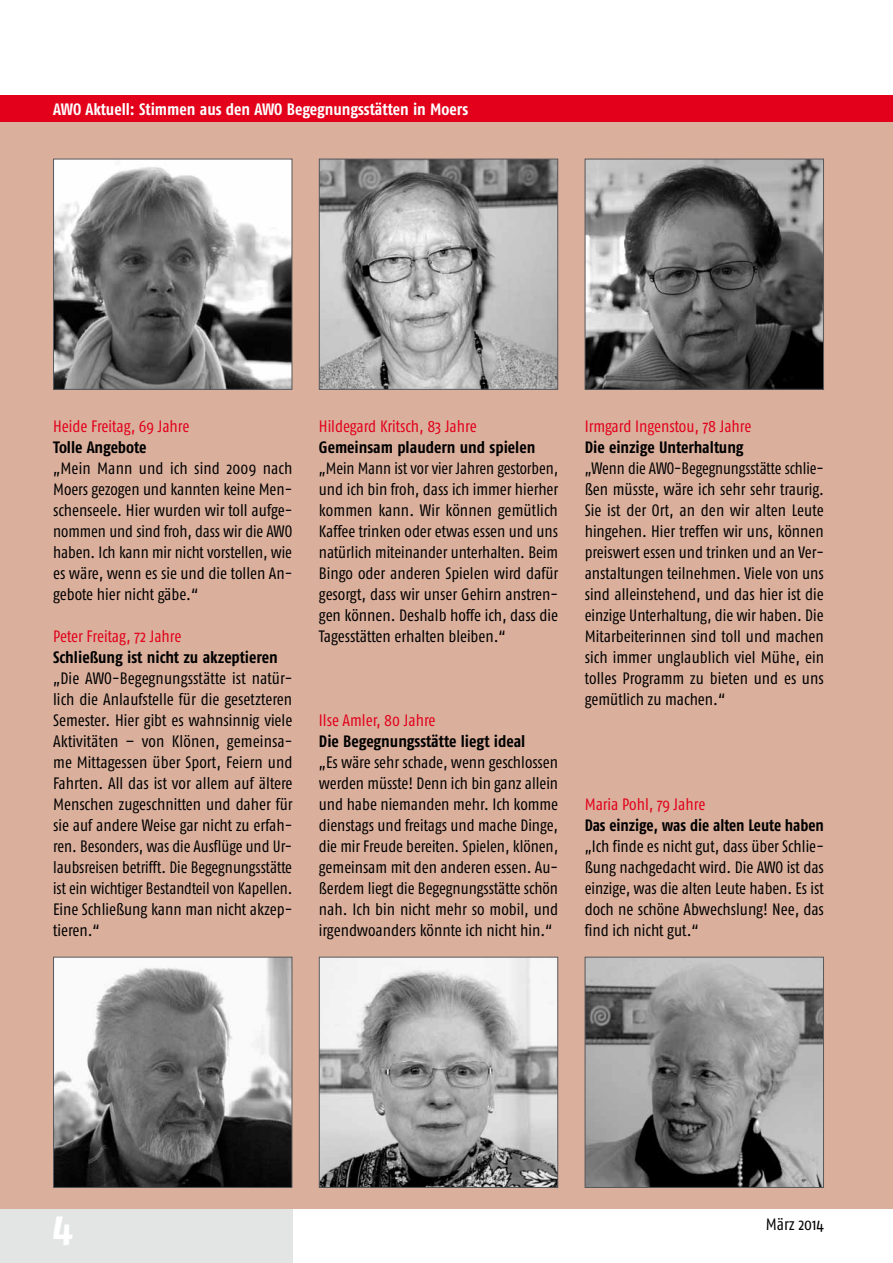
<style>
.page{position:relative;width:893px;height:1263px;background:#fff}
.page>*{position:absolute;margin:0;border:0;box-sizing:border-box;transform-origin:0 0}
.t1{font:700 42px "Fago Co";color:#fff}
.t2{font:16.5px/21px "Fago Co";color:#000;text-align:justify}
.t3{font:16.5px/21px "Fago Co";color:#000;text-align:justify;scale:.96 1}
.t4{font:700 16.5px "Fago Co";letter-spacing:-.005em;color:#000}
.t5{font:16.5px "Fago Co";color:#e2001a}
.t6{font:700 16.5px "Fago Co";color:#fff}
</style>
<div class="page">
<div style="left:0;top:1188px;width:292px;height:75px;background:#e3e4e4"></div>
<div style="left:0;top:96px;width:893px;height:1113px;background:#daaf9c"></div>
<img style="left:55px;top:959px;width:235px;height:227px">
<div style="left:53px;top:957px;width:239px;height:231px;border:1px solid #58585a"></div>
<img style="left:321px;top:161px;width:235px;height:227px">
<div style="left:319px;top:159px;width:239px;height:231px;border:1px solid #58585a"></div>
<img style="left:321px;top:959px;width:235px;height:227px">
<div style="left:319px;top:957px;width:239px;height:231px;border:1px solid #58585a"></div>
<img style="left:587px;top:959px;width:235px;height:227px">
<div style="left:585px;top:957px;width:239px;height:231px;border:1px solid #58585a"></div>
<img style="left:55px;top:161px;width:235px;height:227px">
<div style="left:53px;top:159px;width:239px;height:231px;border:1px solid #58585a"></div>
<img style="left:587px;top:161px;width:235px;height:227px">
<div style="left:585px;top:159px;width:239px;height:231px;border:1px solid #58585a"></div>
<div style="left:0;top:96px;width:893px;height:26px;background:#e2001a"></div>
<p class="t6" style="left:53px;top:99px;width:417px">AWO Aktuell: Stimmen aus den AWO Begegnungsstätten in Moers</p>
<p class="t5" style="left:53px;top:417px;width:138px">Heide Freitag, 69 Jahre</p>
<p class="t4" style="left:53px;top:437px;width:95px">Tolle Angebote</p>
<p class="t2" style="left:53px;top:457px;width:241px">„Mein Mann und ich sind 2009 nach Moers gezogen und kannten keine Men&shy;schenseele. Hier wurden wir toll aufge&shy;nommen und sind froh, dass wir die AWO haben. Ich kann mir nicht vorstellen, wie es wäre, wenn es sie und die tollen An&shy;gebote hier nicht gäbe.“</p>
<p class="t5" style="left:53px;top:627px;width:130px">Peter Freitag, 72 Jahre</p>
<p class="t4" style="left:53px;top:647px;width:226px">Schließung ist nicht zu akzeptieren</p>
<p class="t2" style="left:53px;top:667px;width:241px">„Die AWO-Begegnungsstätte ist natür&shy;lich die Anlaufstelle für die gesetzteren Semester. Hier gibt es wahnsinnig viele Aktivitäten – von Klönen, gemeinsa&shy;me Mittagessen über Sport, Feiern und Fahrten. All das ist vor allem auf ältere Menschen zugeschnitten und daher für sie auf andere Weise gar nicht zu erfah&shy;ren. Besonders, was die Ausflüge und Ur&shy;laubsreisen betrifft. Die Begegnungsstätte ist ein wichtiger Bestandteil von Kapellen.<br>Eine Schließung kann man nicht akzep&shy;tieren.“</p>
<p class="t5" style="left:319px;top:417px;width:159px">Hildegard Kritsch, 83 Jahre</p>
<p class="t4" style="left:319px;top:437px;width:218px">Gemeinsam plaudern und spielen</p>
<p class="t3" style="left:319px;top:457px;width:251px">„Mein Mann ist vor vier Jahren gestorben, und ich bin froh, dass ich immer hierher kommen kann. Wir können gemütlich Kaffee trinken oder etwas essen und uns natürlich miteinander unterhalten. Beim Bingo oder anderen Spielen wird dafür gesorgt, dass wir unser Gehirn anstren&shy;gen können. Deshalb hoffe ich, dass die Tagesstätten erhalten bleiben.“</p>
<p class="t5" style="left:319px;top:711px;width:118px">Ilse Amler, 80 Jahre</p>
<p class="t4" style="left:319px;top:731px;width:208px">Die Begegnungsstätte liegt ideal</p>
<p class="t2" style="left:319px;top:751px;width:241px">„Es wäre sehr schade, wenn geschlossen werden müsste! Denn ich bin ganz allein und habe niemanden mehr. Ich komme dienstags und freitags und mache Dinge, die mir Freude bereiten. Spielen, klönen, gemeinsam mit den anderen essen. Au&shy;ßerdem liegt die Begegnungsstätte schön nah. Ich bin nicht mehr so mobil, und irgendwoanders könnte ich nicht hin.“</p>
<p class="t5" style="left:585px;top:417px;width:168px">Irmgard Ingenstou, 78 Jahre</p>
<p class="t4" style="left:585px;top:437px;width:160px">Die einzige Unterhaltung</p>
<p class="t3" style="left:585px;top:457px;width:251px">„Wenn die AWO-Begegnungsstätte schlie&shy;ßen müsste, wäre ich sehr sehr traurig.<br>Sie ist der Ort, an den wir alten Leute hingehen. Hier treffen wir uns, können preiswert essen und trinken und an Ver&shy;anstaltungen teilnehmen. Viele von uns sind alleinstehend, und das hier ist die einzige Unterhaltung, die wir haben. Die Mitarbeiterinnen sind toll und machen sich immer unglaublich viel Mühe, ein tolles Programm zu bieten und es uns gemütlich zu machen.“</p>
<p class="t5" style="left:585px;top:795px;width:122px">Maria Pohl, 79 Jahre</p>
<p class="t4" style="left:585px;top:815px;width:241px">Das einzige, was die alten Leute haben</p>
<p class="t2" style="left:585px;top:835px;width:241px">„Ich finde es nicht gut, dass über Schlie&shy;ßung nachgedacht wird. Die AWO ist das einzige, was die alten Leute haben. Es ist doch ne schöne Abwechslung! Nee, das find ich nicht gut.“</p>
<h1 class="t1" style="left:53px;top:1201px;width:21px">4</h1>
<p class="t2" style="left:766px;top:1213px;width:60px">März 2014</p>
</div>
